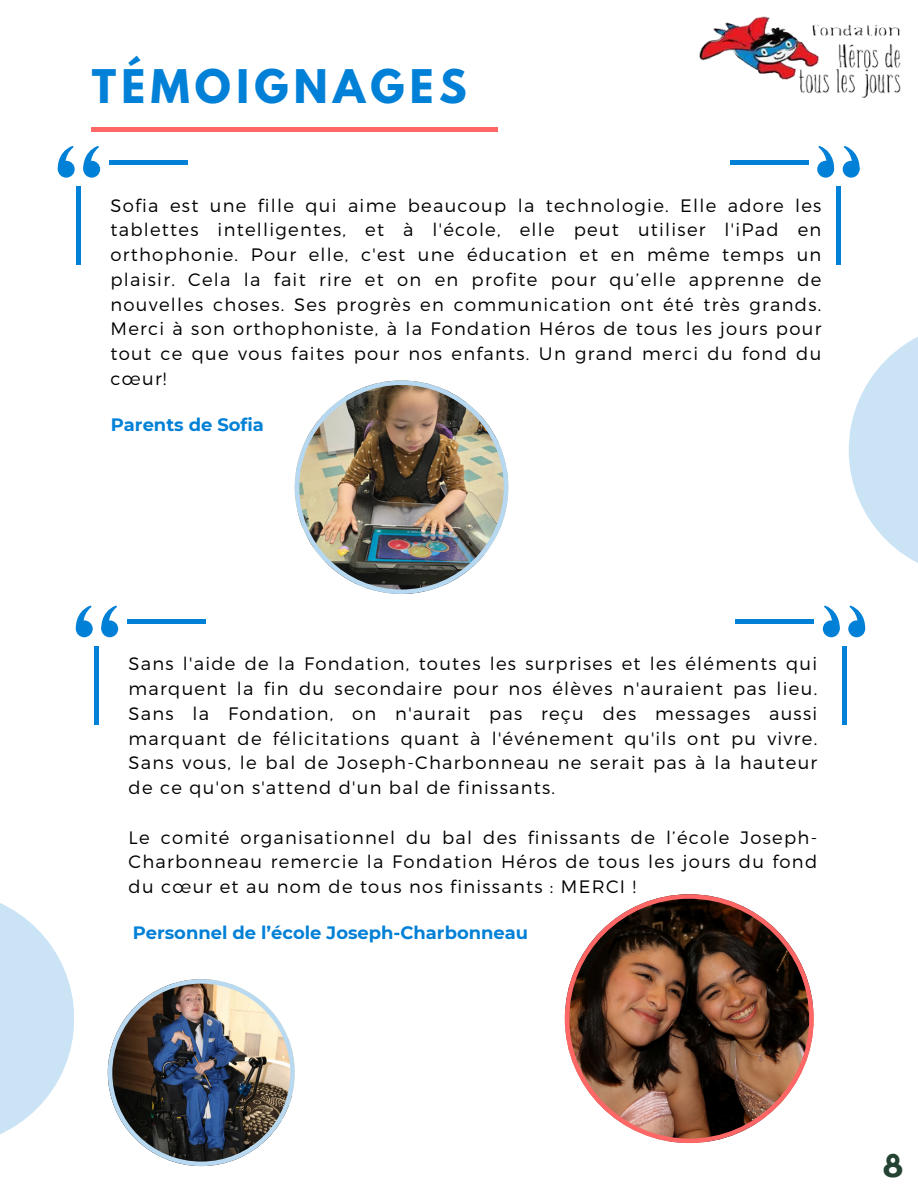
<style>
.page{position:relative;width:918px;height:1188px;background:#fff}
.page>*{position:absolute;margin:0;border:0;box-sizing:border-box;transform-origin:0 0}
.t1{font:700 41.1px "League Spartan";letter-spacing:.13em;color:#0080d6}
.t2{font:700 33.9px "Atkinson Hyperlegible";color:#244333}
.t3{font:300 18px/24.8px "Montserrat";letter-spacing:.07em;color:#000;text-align:justify}
.t4{font:700 17.85px "Montserrat";color:#0080d6}
</style>
<div class="page">
<img style="left:699px;top:16px;width:202px;height:82px">
<div style="left:92px;top:127px;width:406px;height:5px;background:#ff6767"></div>
<svg style="left:83px;top:161px;width:17px;height:17px"></svg>
<svg style="left:83px;top:146px;width:16px;height:29px"></svg>
<svg style="left:58px;top:161px;width:17px;height:17px"></svg>
<svg style="left:57px;top:146px;width:17px;height:29px"></svg>
<hr style="left:77px;top:187px;width:4px;height:78px;background:#0080d6">
<hr style="left:109px;top:160px;width:78px;height:4px;background:#0080d6">
<svg style="left:817px;top:161px;width:17px;height:17px"></svg>
<svg style="left:818px;top:146px;width:17px;height:29px"></svg>
<svg style="left:843px;top:161px;width:17px;height:17px"></svg>
<svg style="left:844px;top:146px;width:16px;height:29px"></svg>
<hr style="left:836px;top:187px;width:4px;height:78px;background:#0080d6">
<hr style="left:730px;top:160px;width:78px;height:4px;background:#0080d6">
<div style="left:101px;top:620px;width:17px;height:17px;background:#0080d6;border-radius:50%"></div>
<svg style="left:101px;top:605px;width:16px;height:30px"></svg>
<div style="left:76px;top:620px;width:17px;height:17px;background:#0080d6;border-radius:50%"></div>
<svg style="left:75px;top:605px;width:17px;height:30px"></svg>
<hr style="left:95px;top:646px;width:4px;height:78px;background:#0080d6">
<hr style="left:127px;top:620px;width:78px;height:4px;background:#0080d6">
<div style="left:823px;top:620px;width:17px;height:17px;background:#0080d6;border-radius:50%"></div>
<svg style="left:824px;top:605px;width:16px;height:30px"></svg>
<div style="left:848px;top:620px;width:17px;height:17px;background:#0080d6;border-radius:50%"></div>
<svg style="left:849px;top:605px;width:17px;height:30px"></svg>
<hr style="left:842px;top:646px;width:4px;height:78px;background:#0080d6">
<hr style="left:736px;top:620px;width:78px;height:4px;background:#0080d6">
<svg style="left:0;top:903px;width:74px;height:231px;fill:#cae4f6"></svg>
<svg style="left:849px;top:337px;width:69px;height:226px;fill:#cae4f6"></svg>
<img style="left:295px;top:380px;width:213px;height:214px">
<svg style="left:565px;top:894px;width:248px;height:249px"></svg>
<img style="left:108px;top:979px;width:187px;height:187px">
<p class="t1" style="left:92px;top:66px;width:376px">TÉMOIGNAGES</p>
<h1 class="t3" style="left:111px;top:192px;width:712px">Sofia est une fille qui aime beaucoup la technologie. Elle adore les tablettes intelligentes, et à l'école, elle peut utiliser l'iPad en orthophonie. Pour elle, c'est une éducation et en même temps un plaisir. Cela la fait rire et on en profite pour qu’elle apprenne de nouvelles choses. Ses progrès en communication ont été très grands.<br>Merci à son orthophoniste, à la Fondation Héros de tous les jours pour tout ce que vous faites pour nos enfants. Un grand merci du fond du cœur!</h1>
<p class="t4" style="left:111px;top:414px;width:155px">Parents de Sofia</p>
<p class="t3" style="left:129px;top:651px;width:690px">Sans l'aide de la Fondation, toutes les surprises et les éléments qui marquent la fin du secondaire pour nos élèves n'auraient pas lieu.<br>Sans la Fondation, on n'aurait pas reçu des messages aussi marquant de félicitations quant à l'événement qu'ils ont pu vivre.<br>Sans vous, le bal de Joseph-Charbonneau ne serait pas à la hauteur de ce qu'on s'attend d'un bal de finissants.</p>
<p class="t3" style="left:129px;top:824px;width:690px">Le comité organisationnel du bal des finissants de l’école Joseph-Charbonneau remercie la Fondation Héros de tous les jours du fond du cœur et au nom de tous nos finissants : MERCI !</p>
<p class="t4" style="left:133px;top:922px;width:397px">Personnel de l’école Joseph-Charbonneau</p>
<p class="t2" style="left:882px;top:1145px;width:23px">8</p>
</div>
